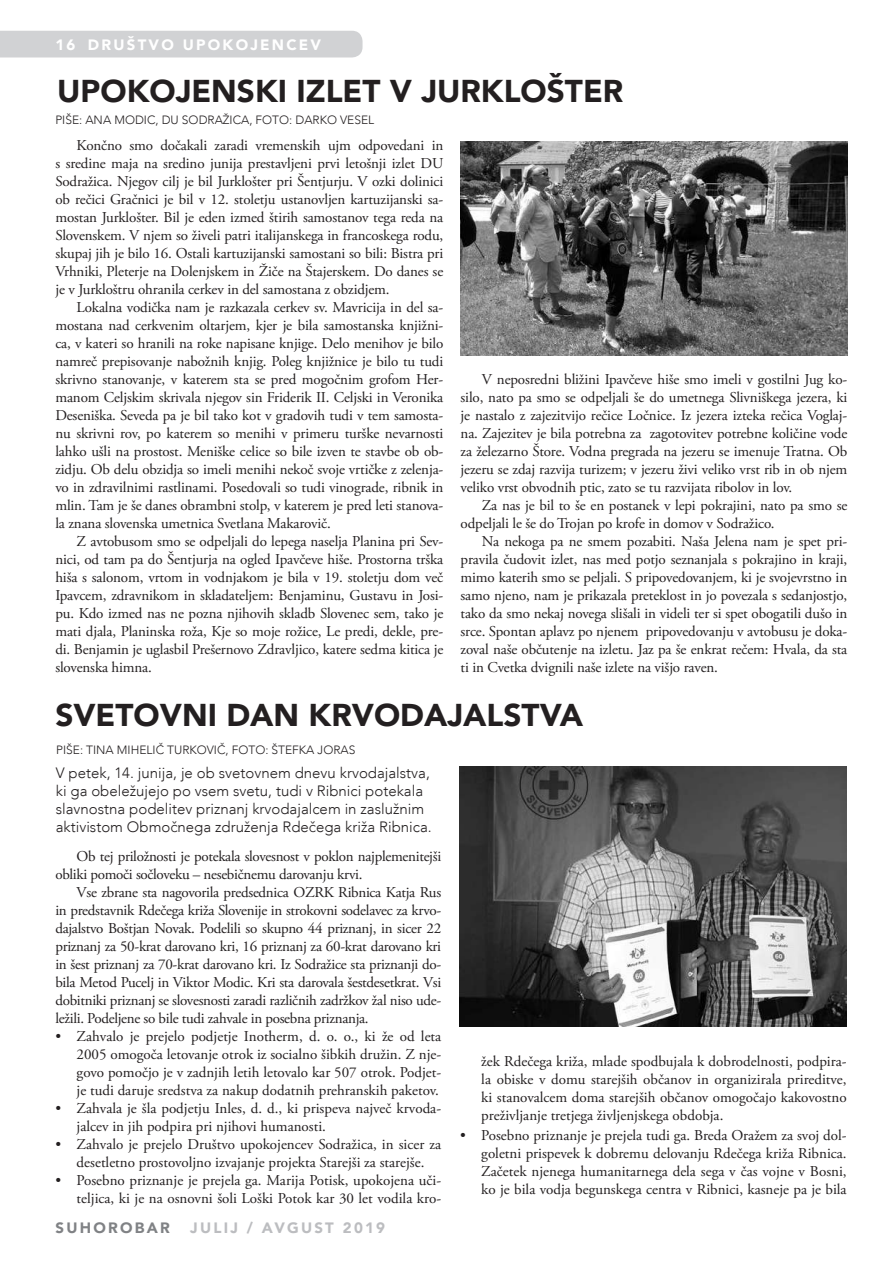
<style>
.page{position:relative;width:893px;height:1263px;background:#fff}
.page>*{position:absolute;margin:0;border:0;box-sizing:border-box;transform-origin:0 0}
.t1{font:900 31.5px "Avenir LT";color:#231f20}
.t2{font:15px/18px "Adobe Garamond Pro";letter-spacing:-.01em;color:#231f20;text-align:justify}
.t3{font:300 15px/18px "Avenir LT";color:#231f20}
.t4{font:900 15px "Avenir LT";letter-spacing:.15em;color:#fff}
.t5{font:900 15px "Avenir LT";letter-spacing:.15em;color:#bcbdc0}
.t6{font:900 15px "Avenir LT";letter-spacing:.15em;color:#808285}
.t7{font:300 12px "Avenir LT";color:#231f20}
</style>
<div class="page">
<div style="left:0;top:31px;width:362px;height:26px;background:#d1d2d4"></div>
<img style="left:460px;top:141px;width:387px;height:215px">
<img style="left:459px;top:767px;width:387px;height:259px">
<p class="t4" style="left:55px;top:35px;width:267px">16 DRUŠTVO UPOKOJENCEV</p>
<h1 class="t1" style="left:57px;top:71px;width:567px">UPOKOJENSKI IZLET V JURKLOŠTER</h1>
<p class="t2" style="left:55px;top:136px;width:389px;text-indent:21px">Končno smo dočakali zaradi vremenskih ujm odpovedani in s sredine maja na sredino junija prestavljeni prvi letošnji izlet DU Sodražica. Njegov cilj je bil Jurklošter pri Šentjurju. V ozki dolinici ob rečici Gračnici je bil v 12. stoletju ustanovljen kartuzijanski sa&shy;mostan Jurklošter. Bil je eden izmed štirih samostanov tega reda na Slovenskem. V njem so živeli patri italijanskega in francoskega rodu, skupaj jih je bilo 16. Ostali kartuzijanski samostani so bili: Bistra pri Vrhniki, Pleterje na Dolenjskem in Žiče na Štajerskem. Do danes se je v Jurkloštru ohranila cerkev in del samostana z obzidjem.</p>
<p class="t2" style="left:55px;top:298px;width:389px;text-indent:21px">Lokalna vodička nam je razkazala cerkev sv. Mavricija in del sa&shy;mostana nad cerkvenim oltarjem, kjer je bila samostanska knjižni&shy;ca, v kateri so hranili na roke napisane knjige. Delo menihov je bilo namreč prepisovanje nabožnih knjig. Poleg knjižnice je bilo tu tudi skrivno stanovanje, v katerem sta se pred mogočnim grofom Her&shy;manom Celjskim skrivala njegov sin Friderik II. Celjski in Veronika Deseniška. Seveda pa je bil tako kot v gradovih tudi v tem samosta&shy;nu skrivni rov, po katerem so menihi v primeru turške nevarnosti lahko ušli na prostost. Meniške celice so bile izven te stavbe ob ob&shy;zidju. Ob delu obzidja so imeli menihi nekoč svoje vrtičke z zelenja&shy;vo in zdravilnimi rastlinami. Posedovali so tudi vinograde, ribnik in mlin. Tam je še danes obrambni stolp, v katerem je pred leti stanova&shy;la znana slovenska umetnica Svetlana Makarovič.</p>
<p class="t2" style="left:55px;top:532px;width:389px;text-indent:21px">Z avtobusom smo se odpeljali do lepega naselja Planina pri Sev&shy;nici, od tam pa do Šentjurja na ogled Ipavčeve hiše. Prostorna trška hiša s salonom, vrtom in vodnjakom je bila v 19. stoletju dom več Ipavcem, zdravnikom in skladateljem: Benjaminu, Gustavu in Josi&shy;pu. Kdo izmed nas ne pozna njihovih skladb Slovenec sem, tako je mati djala, Planinska roža, Kje so moje rožice, Le predi, dekle, pre&shy;di. Benjamin je uglasbil Prešernovo Zdravljico, katere sedma kitica je slovenska himna.</p>
<p class="t7" style="left:55px;top:113px;width:320px">PIŠE: ANA MODIC, DU SODRAŽICA, FOTO: DARKO VESEL</p>
<p class="t2" style="left:460px;top:370px;width:388px;text-indent:21px">V neposredni bližini Ipavčeve hiše smo imeli v gostilni Jug ko&shy;silo, nato pa smo se odpeljali še do umetnega Slivniškega jezera, ki je nastalo z zajezitvijo rečice Ločnice. Iz jezera izteka rečica Voglaj&shy;na. Zajezitev je bila potrebna za zagotovitev potrebne količine vode za železarno Štore. Vodna pregrada na jezeru se imenuje Tratna. Ob jezeru se zdaj razvija turizem; v jezeru živi veliko vrst rib in ob njem veliko vrst obvodnih ptic, zato se tu razvijata ribolov in lov.</p>
<p class="t2" style="left:460px;top:496px;width:388px;text-indent:21px">Za nas je bil to še en postanek v lepi pokrajini, nato pa smo se odpeljali le še do Trojan po krofe in domov v Sodražico.</p>
<p class="t2" style="left:460px;top:532px;width:388px;text-indent:21px">Na nekoga pa ne smem pozabiti. Naša Jelena nam je spet pri&shy;pravila čudovit izlet, nas med potjo seznanjala s pokrajino in kraji, mimo katerih smo se peljali. S pripovedovanjem, ki je svojevrstno in samo njeno, nam je prikazala preteklost in jo povezala s sedanjostjo, tako da smo nekaj novega slišali in videli ter si spet obogatili dušo in srce. Spontan aplavz po njenem pripovedovanju v avtobusu je doka&shy;zoval naše občutenje na izletu. Jaz pa še enkrat rečem: Hvala, da sta ti in Cvetka dvignili naše izlete na višjo raven.</p>
<h1 class="t1" style="left:55px;top:695px;width:529px">SVETOVNI DAN KRVODAJALSTVA</h1>
<p class="t7" style="left:56px;top:742px;width:301px">PIŠE: TINA MIHELIČ TURKOVIČ, FOTO: ŠTEFKA JORAS</p>
<p class="t3" style="left:56px;top:764px;width:377px">V petek, 14. junija, je ob svetovnem dnevu krvodajalstva, ki ga obeležujejo po vsem svetu, tudi v Ribnici potekala slavnostna podelitev priznanj krvodajalcem in zaslužnim aktivistom Območnega združenja Rdečega križa Ribnica.</p>
<p class="t2" style="left:55px;top:848px;width:387px;text-indent:21px">Ob tej priložnosti je potekala slovesnost v poklon najplemenitejši obliki pomoči sočloveku – nesebičnemu darovanju krvi.</p>
<p class="t2" style="left:55px;top:884px;width:387px;text-indent:21px">Vse zbrane sta nagovorila predsednica OZRK Ribnica Katja Rus in predstavnik Rdečega križa Slovenije in strokovni sodelavec za krvo&shy;dajalstvo Boštjan Novak. Podelili so skupno 44 priznanj, in sicer 22 priznanj za 50-krat darovano kri, 16 priznanj za 60-krat darovano kri in šest priznanj za 70-krat darovano kri. Iz Sodražice sta priznanji do&shy;bila Metod Pucelj in Viktor Modic. Kri sta darovala šestdesetkrat. Vsi dobitniki priznanj se slovesnosti zaradi različnih zadržkov žal niso ude&shy;ležili. Podeljene so bile tudi zahvale in posebna priznanja.</p>
<p class="t2" style="left:77px;top:1028px;width:366px;text-indent:-21px">• Zahvalo je prejelo podjetje Inotherm, d. o. o., ki že od leta 2005 omogoča letovanje otrok iz socialno šibkih družin. Z nje&shy;govo pomočjo je v zadnjih letih letovalo kar 507 otrok. Podjet&shy;je tudi daruje sredstva za nakup dodatnih prehranskih paketov.</p>
<p class="t2" style="left:77px;top:1100px;width:366px;text-indent:-21px">• Zahvala je šla podjetju Inles, d. d., ki prispeva največ krvoda&shy;jalcev in jih podpira pri njihovi humanosti.</p>
<p class="t2" style="left:55px;top:1136px;width:387px;text-align:center">• Zahvalo je prejelo Društvo upokojencev Sodražica, in sicer za desetletno prostovoljno izvajanje projekta Starejši za starejše.</p>
<p class="t2" style="left:55px;top:1172px;width:387px;text-align:right">• Posebno priznanje je prejela ga. Marija Potisk, upokojena uči&shy;teljica, ki je na osnovni šoli Loški Potok kar 30 let vodila kro-</p>
<p class="t6" style="left:56px;top:1219px;width:116px">SUHOROBAR</p>
<p class="t5" style="left:190px;top:1219px;width:196px">JULIJ / AVGUST 2019</p>
<p class="t2" style="left:481px;top:1052px;width:367px">žek Rdečega križa, mlade spodbujala k dobrodelnosti, podpira&shy;la obiske v domu starejših občanov in organizirala prireditve, ki stanovalcem doma starejših občanov omogočajo kakovostno preživljanje tretjega življenjskega obdobja.</p>
<p class="t2" style="left:481px;top:1126px;width:367px;text-indent:-21px">• Posebno priznanje je prejela tudi ga. Breda Oražem za svoj dol&shy;goletni prispevek k dobremu delovanju Rdečega križa Ribnica.<br>Začetek njenega humanitarnega dela sega v čas vojne v Bosni, ko je bila vodja begunskega centra v Ribnici, kasneje pa je bila</p>
</div>
